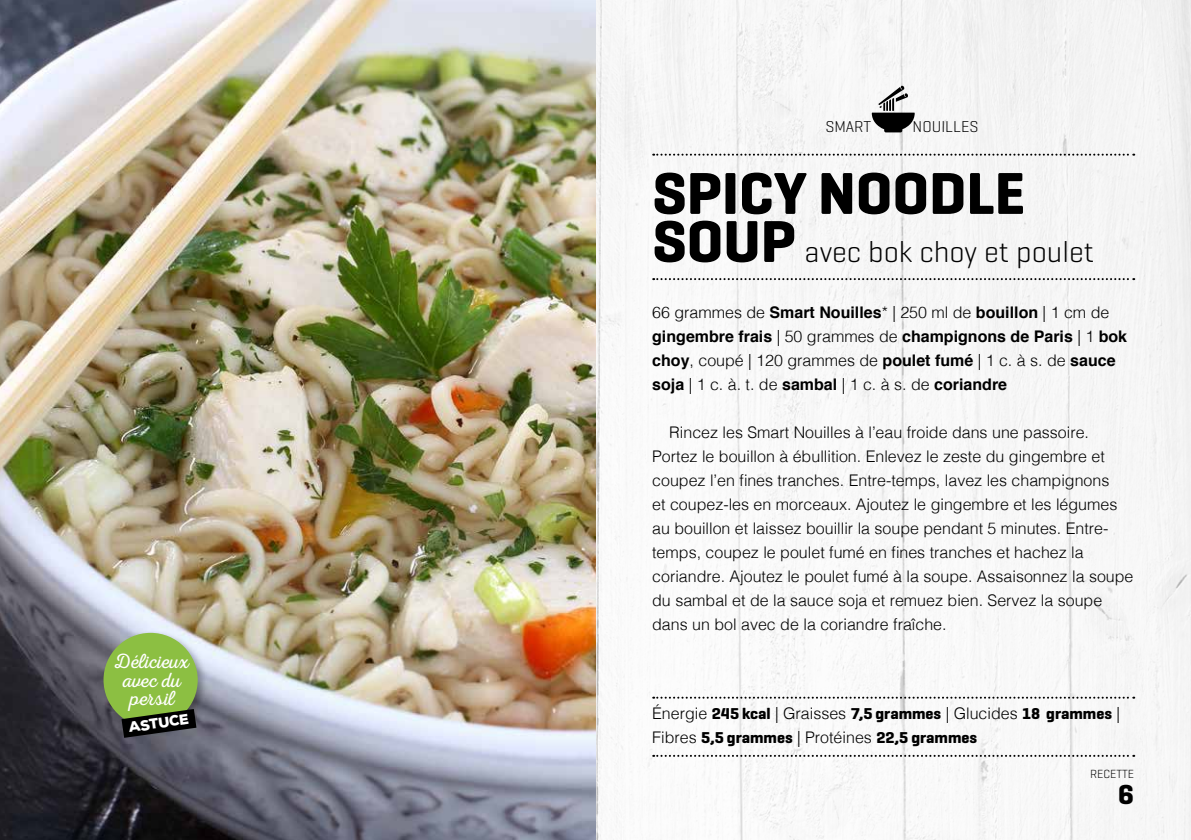
<style>
.page{position:relative;width:1191px;height:840px;background:#fff}
.page>*{position:absolute;margin:0;border:0;box-sizing:border-box;transform-origin:0 0}
.t1{font:700 60px "Geogrotesque";color:#000}
.t2{font:300 30px "Geogrotesque";color:#000}
.t3{font:700 28px "Geogrotesque";color:#000}
.t4{font:20.8px/18.6px "Nexa Rust Script L 00";letter-spacing:.005em;color:#fff;text-align:center}
.t5{font:300 16px/24px "Helvetica";color:#000}
.t6{font:700 16px/24px "Helvetica";color:#000}
.t7{font:700 16px "Geogrotesque";color:#000}
.t8{font:300 16px "Geogrotesque";color:#000}
.t9{font:900 14px "Nexa Rust Sans";color:#fff}
.t10{font:300 12px "Geogrotesque";color:#000}
.s1{font-weight:700;font-size:60px}
.s2{font-weight:300}
.s3{font-family:"Geogrotesque";font-weight:700}
.s4{font-family:"Helvetica";font-weight:300}
</style>
<div class="page">
<img style="left:595px;top:0;width:596px;height:839px">
<img style="left:0;top:0;width:595px;height:839px">
<svg style="left:653px;top:153px;width:481px;height:2px"></svg>
<svg style="left:653px;top:278px;width:481px;height:2px"></svg>
<svg style="left:871px;top:85px;width:43px;height:47px"></svg>
<div style="left:101px;top:629px;width:107px;height:108px;background:#000;opacity:.3"></div>
<div style="left:103px;top:632px;width:95px;height:94px;background:#8cbf42;border-radius:50%"></div>
<svg style="left:653px;top:696px;width:481px;height:2px"></svg>
<svg style="left:653px;top:754px;width:481px;height:2px"></svg>
<svg style="left:121px;top:708px;width:75px;height:29px"></svg>
<h3 class="t4" style="left:115px;top:654px;width:76px">Délicieux avec du persil</h3>
<p class="t9" style="left:127px;top:717px;width:62px;rotate:-8deg">ASTUCE</p>
<p class="t8" style="left:825px;top:117px;width:47px">SMART</p>
<p class="t8" style="left:912px;top:117px;width:67px">NOUILLES</p>
<h1 class="t1" style="left:652px;top:156px;width:374px">SPICY NOODLE</h1>
<h2 class="t2" style="left:652px;top:233px;width:443px"><span class="s1">SOUP</span> avec bok choy et poulet</h2>
<p class="t6" style="left:652px;top:300px;width:476px"><span class="s2">66 grammes de</span> Smart Nouilles<span class="s2">* | 250 ml de</span> bouillon <span class="s2">| 1 cm de </span>gingembre frais <span class="s2">| 50 grammes de</span> champignons de Paris <span class="s2">| 1</span> bok choy<span class="s2">, coupé | 120 grammes de</span> poulet fumé <span class="s2">| 1 c. à s. de</span> sauce soja <span class="s2">| 1 c. à. t. de</span> sambal <span class="s2">| 1 c. à s. de</span> coriandre</p>
<p class="t5" style="left:652px;top:419px;width:483px;text-indent:17px">Rincez les Smart Nouilles à l’eau froide dans une passoire.<br>Portez le bouillon à ébullition. Enlevez le zeste du gingembre et coupez l’en fines tranches. Entre-temps, lavez les champignons<br>et coupez-les en morceaux. Ajoutez le gingembre et les légumes au bouillon et laissez bouillir la soupe pendant 5 minutes. Entre&shy;temps, coupez le poulet fumé en fines tranches et hachez la coriandre. Ajoutez le poulet fumé à la soupe. Assaisonnez la soupe du sambal et de la sauce soja et remuez bien. Servez la soupe dans un bol avec de la coriandre fraîche.</p>
<p class="t5" style="left:652px;top:700px;width:469px">Énergie <span class="s3">245 kcal</span> | Graisses <span class="s3">7,5 grammes</span> | Glucides <span class="s3">18 grammes</span> |</p>
<p class="t7" style="left:652px;top:727px;width:326px"><span class="s4">Fibres</span> 5,5 grammes <span class="s4">| Protéines</span> 22,5 grammes</p>
<p class="t10" style="left:1090px;top:766px;width:46px">RECETTE</p>
<h3 class="t3" style="left:1118px;top:776px;width:17px">6</h3>
</div>
